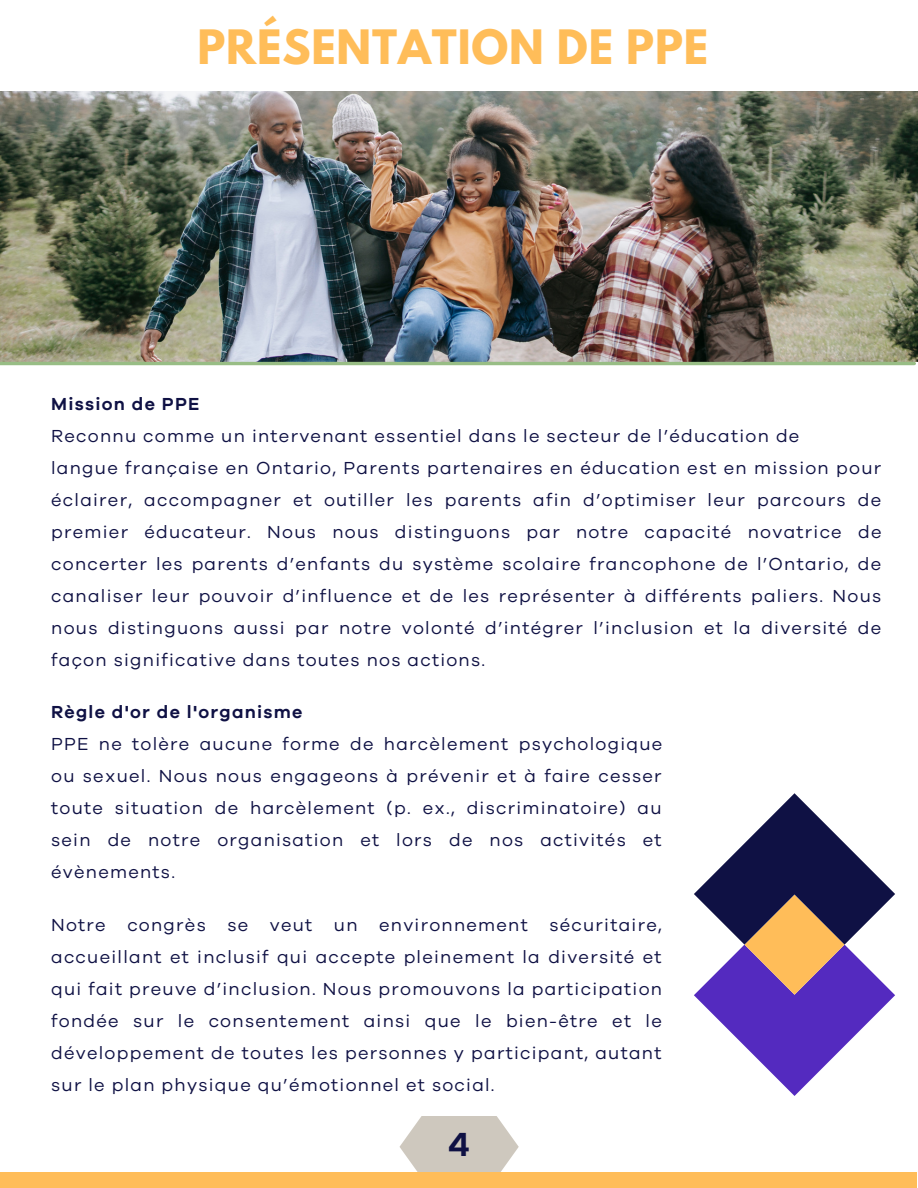
<style>
.page{position:relative;width:918px;height:1188px;background:#fff}
.page>*{position:absolute;margin:0;border:0;box-sizing:border-box;transform-origin:0 0}
.t1{font:700 42px "League Spartan";letter-spacing:.02em;color:#ffbd59}
.t2{font:600 34.5px "Galano Grotesque";color:#0f1144}
.t3{font:18px/32px "Galano Grotesque";letter-spacing:.07em;color:#0f1144;text-align:justify}
.t4{font:600 18px "Galano Grotesque";letter-spacing:.07em;color:#0f1144}
</style>
<div class="page">
<img style="left:0;top:92px;width:918px;height:270px">
<hr style="left:0;top:362px;width:914px;height:3px;background:#98bd85">
<svg style="left:694px;top:794px;width:201px;height:302px"></svg>
<svg style="left:400px;top:1116px;width:119px;height:56px"></svg>
<div style="left:0;top:1172px;width:917px;height:16px;background:#ffbd59"></div>
<h1 class="t1" style="left:197px;top:27px;width:512px">PRÉSENTATION DE PPE</h1>
<p class="t4" style="left:51px;top:392px;width:150px">Mission de PPE</p>
<p class="t3" style="left:51px;top:420px;width:832px;text-align:left">Reconnu comme un intervenant essentiel dans le secteur de l’éducation de<br>langue française en Ontario, Parents partenaires en éducation est en mission pour éclairer, accompagner et outiller les parents afin d’optimiser leur parcours de premier éducateur. Nous nous distinguons par notre capacité novatrice de concerter les parents d’enfants du système scolaire francophone de l’Ontario, de canaliser leur pouvoir d’influence et de les représenter à différents paliers. Nous nous distinguons aussi par notre volonté d’intégrer l’inclusion et la diversité de façon significative dans toutes nos actions.</p>
<p class="t4" style="left:51px;top:700px;width:253px">Règle d'or de l'organisme</p>
<p class="t3" style="left:51px;top:728px;width:613px">PPE ne tolère aucune forme de harcèlement psychologique ou sexuel. Nous nous engageons à prévenir et à faire cesser toute situation de harcèlement (p. ex., discriminatoire) au sein de notre organisation et lors de nos activités et évènements.</p>
<p class="t3" style="left:51px;top:909px;width:612px">Notre congrès se veut un environnement sécuritaire, accueillant et inclusif qui accepte pleinement la diversité et qui fait preuve d’inclusion. Nous promouvons la participation fondée sur le consentement ainsi que le bien-être et le développement de toutes les personnes y participant, autant sur le plan physique qu’émotionnel et social.</p>
<h2 class="t2" style="left:448px;top:1121px;width:23px">4</h2>
</div>
